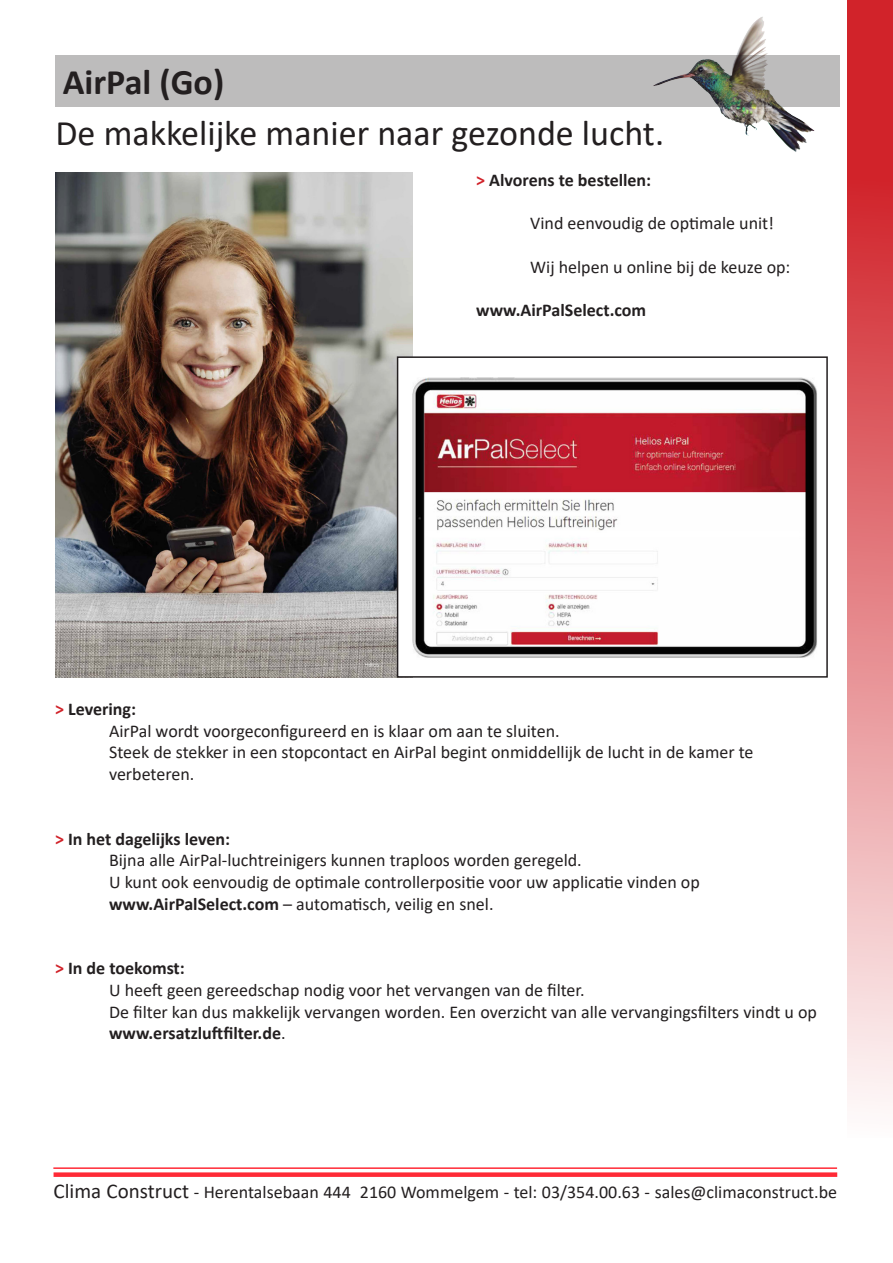
<style>
.page{position:relative;width:893px;height:1263px;background:#fff}
.page>*{position:absolute;margin:0;border:0;box-sizing:border-box;transform-origin:0 0}
.t1{font:36px "Calibri";color:#231f20}
.t2{font:700 36px "Calibri";color:#231f20}
.t3{font:18px/21.6px "Calibri";color:#231f20}
.t4{font:700 18px "Calibri";color:#231f20}
.s1{color:#d1232a}
.s2{font-weight:700}
.s3{font-weight:400}
.s4{font-size:21px}
</style>
<div class="page">
<hr style="left:53px;top:1167px;width:784px;height:2px;background:#ff2a36">
<div style="left:54px;top:1172px;width:783px;height:5px;background:#ff2a36"></div>
<svg style="left:847px;top:0;width:46px;height:1103px;background:#e37b7f"></svg>
<img style="left:648px;top:17px;width:182px;height:135px">
<img style="left:55px;top:173px;width:357px;height:505px">
<img style="left:400px;top:359px;width:417px;height:316px">
<div style="left:397px;top:356px;width:431px;height:322px;border:2px solid #231f20"></div>
<svg style="left:55px;top:55px;width:785px;height:51px;background:#b6b5b4"></svg>
<p class="t2" style="left:63px;top:57px;width:163px">AirPal (Go)</p>
<p class="t1" style="left:55px;top:108px;width:610px">De makkelijke manier naar gezonde lucht.</p>
<p class="t4" style="left:476px;top:167px;width:177px"><span class="s1">&gt;</span> Alvorens te bestellen:</p>
<p class="t3" style="left:530px;top:212px;width:245px">Vind eenvoudig de optimale unit!</p>
<p class="t3" style="left:530px;top:255px;width:262px">Wij helpen u online bij de keuze op:</p>
<p class="t4" style="left:476px;top:297px;width:171px">www.AirPalSelect.com</p>
<p class="t4" style="left:55px;top:696px;width:83px"><span class="s1">&gt;</span> Levering:</p>
<p class="t3" style="left:109px;top:719px;width:646px">AirPal wordt voorgeconfigureerd en is klaar om aan te sluiten.<br>Steek de stekker in een stopcontact en AirPal begint onmiddellijk de lucht in de kamer te verbeteren.</p>
<p class="t4" style="left:55px;top:826px;width:177px"><span class="s1">&gt;</span> In het dagelijks leven:</p>
<p class="t3" style="left:109px;top:849px;width:474px">Bijna alle AirPal-luchtreinigers kunnen traploos worden geregeld.</p>
<p class="t3" style="left:109px;top:871px;width:592px">U kunt ook eenvoudig de optimale controllerpositie voor uw applicatie vinden op</p>
<p class="t3" style="left:109px;top:892px;width:386px"><span class="s2">www.AirPalSelect.com</span> – automatisch, veilig en snel.</p>
<p class="t4" style="left:55px;top:956px;width:131px"><span class="s1">&gt;</span> In de toekomst:</p>
<p class="t3" style="left:109px;top:979px;width:709px">U heeft geen gereedschap nodig voor het vervangen van de filter.<br>De filter kan dus makkelijk vervangen worden. Een overzicht van alle vervangingsfilters vindt u op</p>
<p class="t4" style="left:109px;top:1020px;width:178px">www.ersatzluftfilter.de<span class="s3">.</span></p>
<p class="t3" style="left:54px;top:1181px;width:785px"><span class="s4">Clima Construct</span> - Herentalsebaan 444 2160 Wommelgem - tel: 03/354.00.63 - sales@climaconstruct.be</p>
</div>
